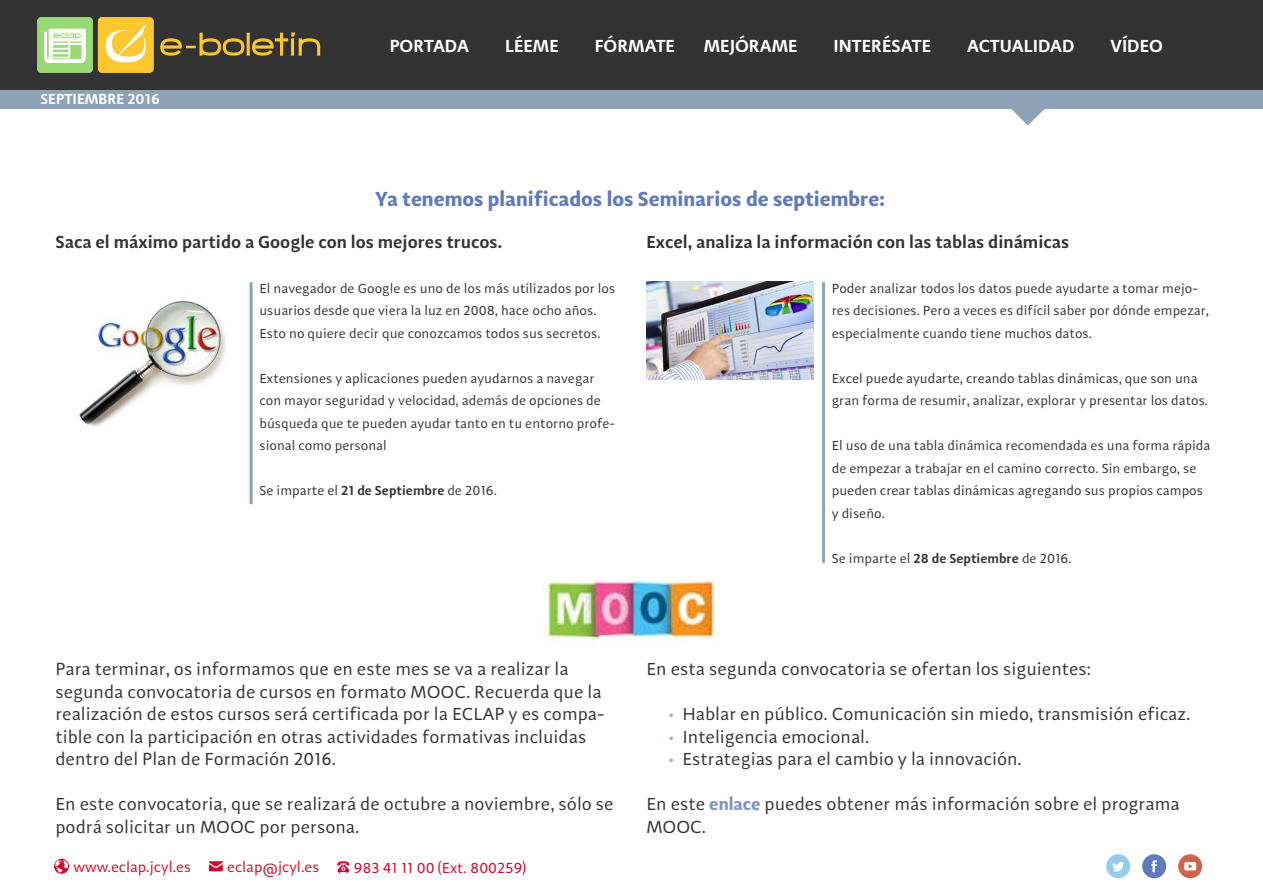
<style>
.page{position:relative;width:1263px;height:893px;background:#fff}
.page>*{position:absolute;margin:0;border:0;box-sizing:border-box;transform-origin:0 0}
.t1{font:700 21px "Adagio Sans";color:#617ab9}
.t2{font:18px/22.5px "Adagio Sans";color:#333}
.t3{font:600 18px "Adagio Sans";color:#333}
.t4{font:600 18px "Adagio Sans";color:#fff}
.t5{font:15px "Adagio Sans";color:#d5062c}
.t6{font:600 15px "Adagio Sans";color:#fff}
.t7{font:13.5px/22.5px "Adagio Sans";color:#333}
.s1{font-weight:600}
.s2{font-family:"Myriad Pro";color:#a4b5c5}
.s3{font-weight:700;color:#8195c7}
</style>
<div class="page">
<div style="left:0;top:90px;width:1263px;height:18px;background:#8da2b7"></div>
<div style="left:0;top:0;width:1263px;height:90px;background:#333"></div>
<svg style="left:160px;top:32px;width:160px;height:24px"></svg>
<svg style="left:1010px;top:108px;width:36px;height:17px"></svg>
<svg style="left:1106px;top:854px;width:24px;height:24px"></svg>
<svg style="left:1142px;top:854px;width:24px;height:24px"></svg>
<svg style="left:1178px;top:854px;width:24px;height:24px"></svg>
<div style="left:98px;top:17px;width:56px;height:56px;background:#fcc730;border-radius:4px"></div>
<svg style="left:106px;top:24px;width:40px;height:39px"></svg>
<div style="left:37px;top:17px;width:56px;height:56px;background:#98d877;border-radius:4px"></div>
<svg style="left:44px;top:28px;width:42px;height:35px"></svg>
<svg style="left:54px;top:859px;width:15px;height:15px"></svg>
<svg style="left:209px;top:861px;width:14px;height:10px"></svg>
<svg style="left:337px;top:861px;width:13px;height:12px"></svg>
<hr style="left:250px;top:282px;width:3px;height:222px;background:#8da2b7">
<hr style="left:822px;top:282px;width:3px;height:281px;background:#8da2b7">
<img style="left:79px;top:301px;width:146px;height:126px">
<img style="left:646px;top:282px;width:168px;height:97px">
<img style="left:544px;top:580px;width:172px;height:61px">
<p class="t6" style="left:40px;top:90px;width:121px">SEPTIEMBRE 2016</p>
<h2 class="t4" style="left:390px;top:34px;width:81px">PORTADA</h2>
<h2 class="t4" style="left:505px;top:34px;width:55px">LÉEME</h2>
<h2 class="t4" style="left:595px;top:34px;width:82px">FÓRMATE</h2>
<h2 class="t4" style="left:704px;top:34px;width:95px">MEJÓRAME</h2>
<h2 class="t4" style="left:833px;top:34px;width:99px">INTERÉSATE</h2>
<h2 class="t4" style="left:967px;top:34px;width:109px">ACTUALIDAD</h2>
<h2 class="t4" style="left:1110px;top:34px;width:54px">VÍDEO</h2>
<h1 class="t1" style="left:375px;top:185px;width:512px">Ya tenemos planificados los Seminarios de septiembre:</h1>
<h2 class="t3" style="left:55px;top:230px;width:448px">Saca el máximo partido a Google con los mejores trucos.</h2>
<p class="t7" style="left:259px;top:277px;width:357px">El navegador de Google es uno de los más utilizados por los usuarios desde que viera la luz en 2008, hace ocho años.<br>Esto no quiere decir que conozcamos todos sus secretos.</p>
<p class="t7" style="left:259px;top:367px;width:357px">Extensiones y aplicaciones pueden ayudarnos a navegar con mayor seguridad y velocidad, además de opciones de búsqueda que te pueden ayudar tanto en tu entorno profe&shy;sional como personal</p>
<p class="t7" style="left:259px;top:479px;width:239px">Se imparte el <span class="s1">21 de Septiembre</span> de 2016.</p>
<h2 class="t3" style="left:646px;top:230px;width:424px">Excel, analiza la información con las tablas dinámicas</h2>
<p class="t7" style="left:832px;top:277px;width:379px">Poder analizar todos los datos puede ayudarte a tomar mejo&shy;res decisiones. Pero a veces es difícil saber por dónde empezar, especialmente cuando tiene muchos datos.</p>
<p class="t7" style="left:832px;top:367px;width:378px">Excel puede ayudarte, creando tablas dinámicas, que son una gran forma de resumir, analizar, explorar y presentar los datos.</p>
<p class="t7" style="left:832px;top:434px;width:380px">El uso de una tabla dinámica recomendada es una forma rápida de empezar a trabajar en el camino correcto. Sin embargo, se pueden crear tablas dinámicas agregando sus propios campos y diseño.</p>
<p class="t7" style="left:832px;top:547px;width:241px">Se imparte el <span class="s1">28 de Septiembre</span> de 2016.</p>
<p class="t2" style="left:55px;top:658px;width:551px">Para terminar, os informamos que en este mes se va a realizar la segunda convocatoria de cursos en formato MOOC. Recuerda que la realización de estos cursos será certificada por la ECLAP y es compa&shy;tible con la participación en otras actividades formativas incluidas dentro del Plan de Formación 2016.</p>
<h2 class="t2" style="left:55px;top:793px;width:560px">En este convocatoria, que se realizará de octubre a noviembre, sólo se podrá solicitar un MOOC por persona.</h2>
<p class="t5" style="left:74px;top:858px;width:119px">www.eclap.jcyl.es</p>
<p class="t5" style="left:227px;top:858px;width:94px">eclap@jcyl.es</p>
<p class="t5" style="left:354px;top:858px;width:174px">983 41 11 00 (Ext. 800259)</p>
<h2 class="t2" style="left:646px;top:658px;width:446px">En esta segunda convocatoria se ofertan los siguientes:</h2>
<h2 class="t2" style="left:669px;top:703px;width:523px"><span class="s2">•</span> Hablar en público. Comunicación sin miedo, transmisión eficaz.</h2>
<h2 class="t2" style="left:669px;top:725px;width:202px"><span class="s2">•</span> Inteligencia emocional.</h2>
<h2 class="t2" style="left:669px;top:748px;width:354px"><span class="s2">•</span> Estrategias para el cambio y la innovación.</h2>
<h2 class="t2" style="left:646px;top:793px;width:535px">En este <span class="s3">enlace</span> puedes obtener más información sobre el programa<br>MOOC.</h2>
</div>
